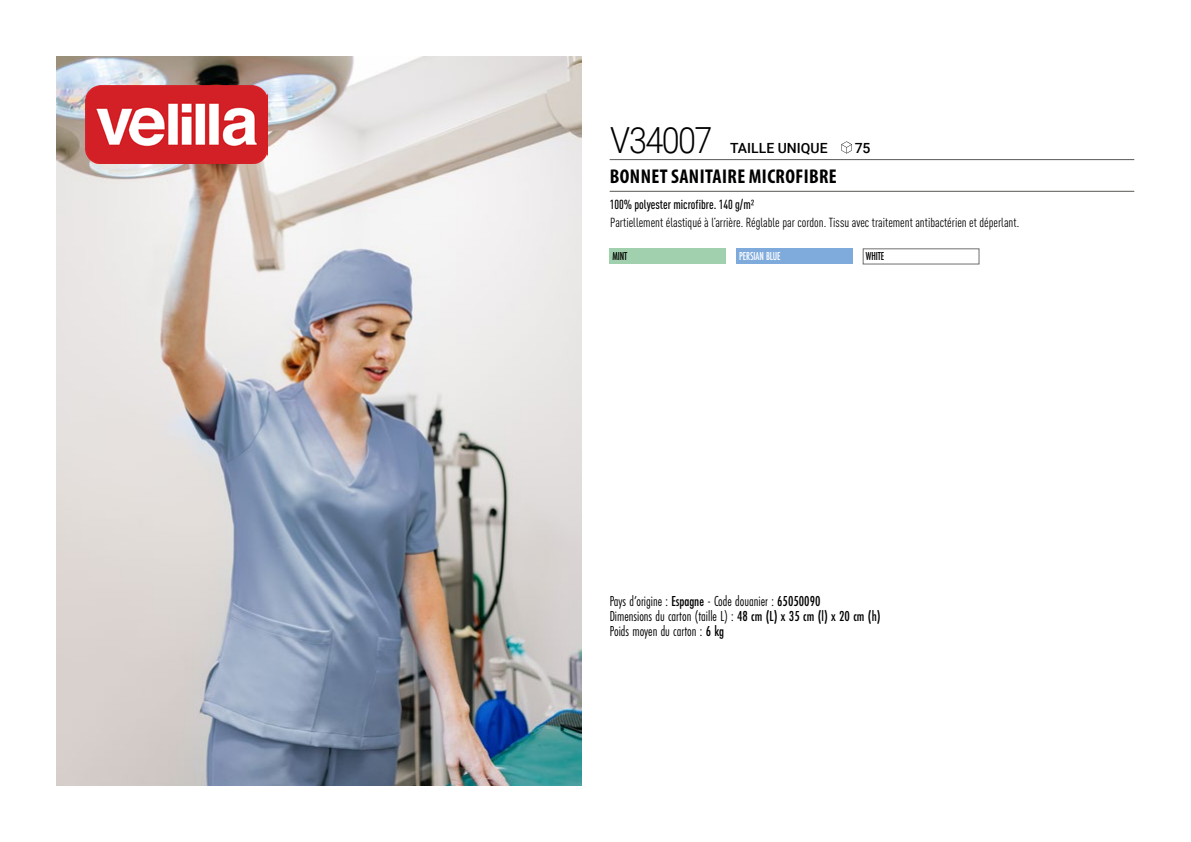
<style>
.page{position:relative;width:1191px;height:842px;background:#fff}
.page>*{position:absolute;margin:0;border:0;box-sizing:border-box;transform-origin:0 0}
.t1{font:300 36px "Roboto";letter-spacing:-.05em;color:#000;scale:.9 1}
.t2{font:700 condensed 20px "Myriad Pro";letter-spacing:.02em;color:#000}
.t3{font:15px "Futura PT Cond";color:#000;scale:.95 1}
.t4{font:500 14px "Roboto";letter-spacing:.005em;color:#000}
.t5{font:condensed 13px "DIN Pro";color:#000}
.grammage_2020{font:500 condensed 13px "DIN Pro";color:#000;scale:.95 1}
.Coloris_nuancier_blanc{font:500 12px "Futura PT Cond";letter-spacing:-.01em;color:#fff;scale:.9 1}
.Coloris_nuancier{font:500 12px "Futura PT Cond";letter-spacing:-.01em;color:#000;scale:.9 1}
.s1{font-weight:500}
</style>
<div class="page">
<img style="left:57px;top:57px;width:524px;height:728px">
<img style="left:85px;top:85px;width:183px;height:79px">
<div style="left:609px;top:249px;width:117px;height:15px;background:#a0d0ad"></div>
<div style="left:736px;top:249px;width:116px;height:15px;background:#7fabdc"></div>
<hr style="left:609px;top:159px;width:525px;height:1px;background:#575756">
<hr style="left:609px;top:191px;width:525px;height:1px;background:#575756">
<svg style="left:841px;top:141px;width:11px;height:13px"></svg>
<p class="t1" style="left:610px;top:115px;width:115px">V34007</p>
<p class="t4" style="left:730px;top:138px;width:99px">TAILLE UNIQUE</p>
<p class="t4" style="left:855px;top:138px;width:17px">75</p>
<p class="t2" style="left:610px;top:163px;width:228px">BONNET SANITAIRE MICROFIBRE</p>
<p class="grammage_2020" style="left:609px;top:194px;width:154px">100% polyester microfibre. 140 g/m2</p>
<p class="t5" style="left:610px;top:213px;width:410px">Partiellement élastiqué à l’arrière. Réglable par cordon. Tissu avec traitement antibactérien et déperlant.</p>
<p class="Coloris_nuancier" style="left:612px;top:249px;width:18px">MINT</p>
<p class="Coloris_nuancier_blanc" style="left:739px;top:249px;width:47px">PERSIAN BLUE</p>
<p class="Coloris_nuancier" style="left:866px;top:249px;width:22px">WHITE</p>
<p class="t3" style="left:609px;top:592px;width:223px">Pays d’origine : <span class="s1">Espagne</span> - Code douanier : <span class="s1">65050090</span></p>
<p class="t3" style="left:609px;top:607px;width:287px">Dimensions du carton (taille L) : <span class="s1">48 cm (L) x 35 cm (l) x 20 cm (h)</span></p>
<p class="t3" style="left:609px;top:622px;width:122px">Poids moyen du carton : <span class="s1">6 kg</span></p>
</div>
